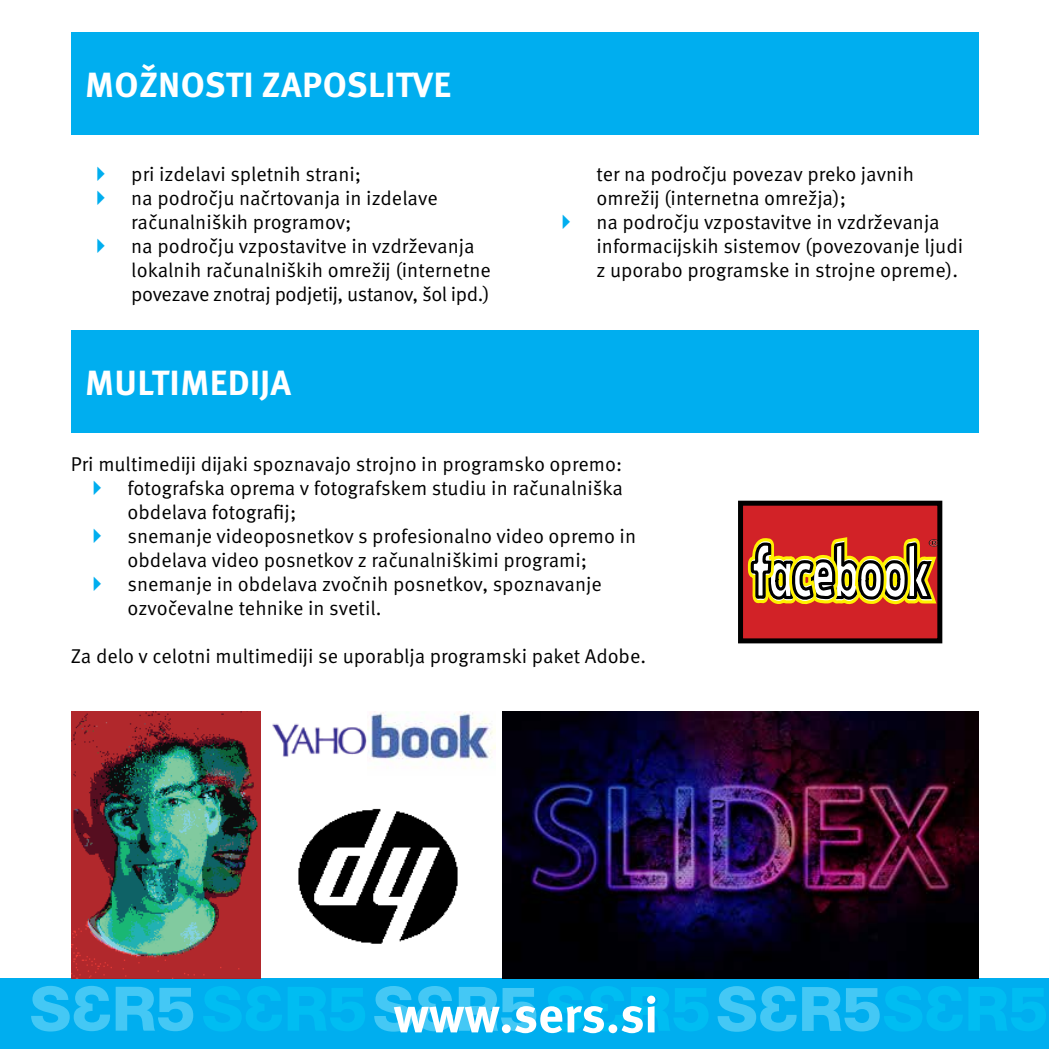
<style>
.page{position:relative;width:1049px;height:1049px;background:#fff}
.page>*{position:absolute;margin:0;border:0;box-sizing:border-box;transform-origin:0 0}
.t1{font:700 50px "Meta Pro";color:#fff}
.t2{font:700 35px "Meta Pro";letter-spacing:.01em;color:#fff}
.t3{font:20px/24px "Meta Pro";color:#000}
</style>
<div class="page">
<div style="left:0;top:978px;width:1049px;height:71px;background:#00aeef"></div>
<svg style="left:31px;top:986px;width:162px;height:45px"></svg>
<svg style="left:547px;top:986px;width:161px;height:46px"></svg>
<svg style="left:374px;top:986px;width:162px;height:46px"></svg>
<svg style="left:203px;top:986px;width:162px;height:45px"></svg>
<svg style="left:717px;top:986px;width:329px;height:46px"></svg>
<div style="left:71px;top:32px;width:908px;height:103px;background:#00aeef"></div>
<div style="left:71px;top:330px;width:908px;height:103px;background:#00aeef"></div>
<img style="left:503px;top:711px;width:475px;height:267px">
<img style="left:72px;top:711px;width:189px;height:267px">
<svg style="left:744px;top:507px;width:192px;height:130px;background:#c5543d"></svg>
<div style="left:738px;top:501px;width:204px;height:142px;border:5px solid #000"></div>
<img style="left:272px;top:723px;width:95px;height:34px">
<img style="left:368px;top:711px;width:127px;height:58px">
<img style="left:298px;top:808px;width:160px;height:136px">
<h2 class="t2" style="left:85px;top:63px;width:367px">MOŽNOSTI ZAPOSLITVE</h2>
<p class="t3" style="left:131px;top:163px;width:361px">pri izdelavi spletnih strani;<br>na področju načrtovanja in izdelave računalniških programov;<br>na področju vzpostavitve in vzdrževanja lokalnih računalniških omrežij (internetne povezave znotraj podjetij, ustanov, šol ipd.)</p>
<p class="t3" style="left:596px;top:163px;width:368px">ter na področju povezav preko javnih omrežij (internetna omrežja);<br>na področju vzpostavitve in vzdrževanja informacijskih sistemov (povezovanje ljudi z uporabo programske in strojne opreme).</p>
<h2 class="t2" style="left:85px;top:360px;width:207px">MULTIMEDIJA</h2>
<p class="t3" style="left:128px;top:453px;width:510px;text-indent:-57px">Pri multimediji dijaki spoznavajo strojno in programsko opremo: fotografska oprema v fotografskem studiu in računalniška obdelava fotografij;<br>snemanje videoposnetkov s profesionalno video opremo in obdelava video posnetkov z računalniškimi programi; snemanje in obdelava zvočnih posnetkov, spoznavanje ozvočevalne tehnike in svetil.</p>
<p class="t3" style="left:71px;top:645px;width:577px">Za delo v celotni multimediji se uporablja programski paket Adobe.</p>
<h1 class="t1" style="left:393px;top:983px;width:266px">www.sers.si</h1>
</div>
